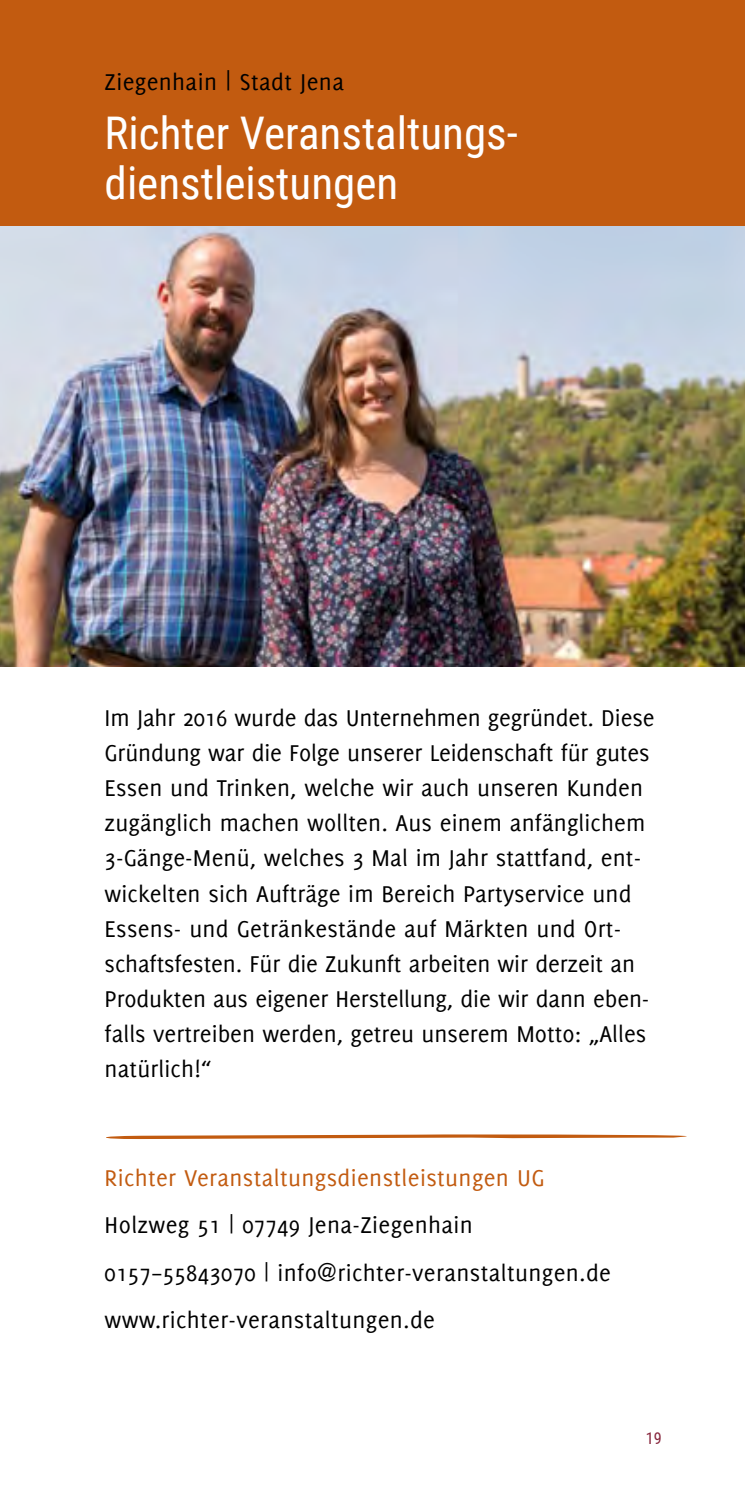
<style>
.page{position:relative;width:745px;height:1489px;background:#fff}
.page>*{position:absolute;margin:0;border:0;box-sizing:border-box;transform-origin:0 0}
.t1{font:45px/50px "Roboto Condensed";color:#fff}
.t2{font:25px/35px "Delicious";letter-spacing:.005em;color:#000}
.t3{font:25px "Delicious";letter-spacing:.015em;color:#c25b10}
.t4{font:16.25px "Roboto Condensed";color:#87263d}
.s1{font-size:26.25px}
</style>
<div class="page">
<div style="left:0;top:0;width:744px;height:227px;background:#c25b10"></div>
<svg style="left:106px;top:1134px;width:580px;height:4px;background:#d38a55"></svg>
<img style="left:0;top:227px;width:744px;height:439px">
<p class="t2" style="left:105px;top:64px;width:241px">Ziegenhain <span class="s1">|</span> Stadt Jena</p>
<h1 class="t1" style="left:105px;top:106px;width:414px">Richter Veranstaltungs&shy;dienstleistungen</h1>
<p class="t2" style="left:105px;top:700px;width:551px">Im Jahr 2016 wurde das Unternehmen gegründet. Diese Gründung war die Folge unserer Leidenschaft für gutes Essen und Trinken, welche wir auch unseren Kunden zugänglich machen wollten. Aus einem anfänglichem 3-Gänge-Menü, welches 3 Mal im Jahr stattfand, ent&shy;wickelten sich Aufträge im Bereich Partyservice und Essens- und Getränkestände auf Märkten und Ort&shy;schaftsfesten. Für die Zukunft arbeiten wir derzeit an Produkten aus eigener Herstellung, die wir dann eben&shy;falls vertreiben werden, getreu unserem Motto: „Alles natürlich!“</p>
<p class="t3" style="left:105px;top:1163px;width:441px">Richter Veranstaltungsdienstleistungen UG</p>
<p class="t2" style="left:105px;top:1200px;width:507px;line-height:47.5px">Holzweg 51 | 07749 Jena-Ziegenhain<br>0157–55843070 | info@richter-veranstaltungen.de www.richter-veranstaltungen.de</p>
<p class="t4" style="left:645px;top:1427px;width:18px">19</p>
</div>
